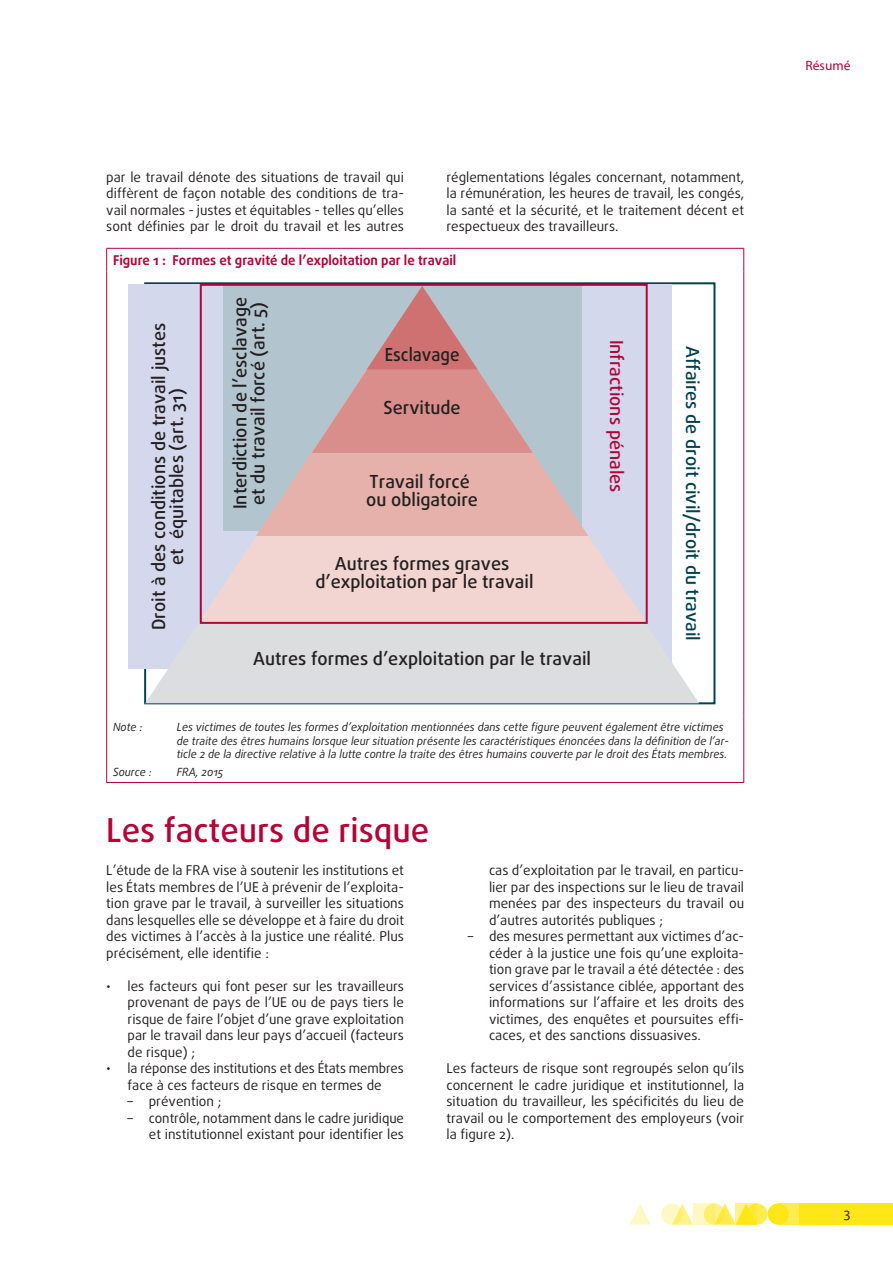
<style>
.page{position:relative;width:893px;height:1263px;background:#fff}
.page>*{position:absolute;margin:0;border:0;box-sizing:border-box;transform-origin:0 0}
.titles_h1{font:500 33px "Daxline Pro";color:#b30437}
.t1{font:500 18px/18px "Daxline Pro";color:#231f20;text-align:center}
.t2{font:500 18px "Daxline Pro";color:#004050}
.t3{font:500 18px "Daxline Pro";color:#b30437}
.t4{font:500 18px "Daxline Pro";color:#231f20;scale:.94 1}
.t5{font:500 18px "Daxline Pro";color:#000002}
.text_body{font:13.5px/16.5px "Daxline Pro";color:#231f20;text-align:justify}
.figure_title{font:700 13.5px "Daxline Pro";color:#b30437}
.t6{font:13.5px "Myriad Pro";color:#b30437}
.figure_source{font:italic 11.25px/13.5px "Daxline Pro";color:#231f20}
</style>
<div class="page">
<div style="left:746px;top:1203px;width:21px;height:22px;background:#ffec50;border-radius:50%"></div>
<div style="left:778px;top:1203px;width:21px;height:22px;background:#ffec50"></div>
<div style="left:799px;top:1203px;width:94px;height:22px;background:#ffe616"></div>
<svg style="left:675px;top:1203px;width:18px;height:22px"></svg>
<svg style="left:629px;top:1204px;width:22px;height:21px"></svg>
<div style="left:767px;top:1203px;width:22px;height:22px;background:#ffe616;border-radius:50%"></div>
<svg style="left:718px;top:1203px;width:18px;height:22px"></svg>
<svg style="left:704px;top:1203px;width:21px;height:22px"></svg>
<svg style="left:661px;top:1203px;width:21px;height:22px"></svg>
<svg style="left:736px;top:1203px;width:21px;height:22px"></svg>
<svg style="left:693px;top:1203px;width:21px;height:22px"></svg>
<svg style="left:106px;top:249px;width:1px;height:23px"></svg>
<hr style="left:106px;top:248px;width:638px;height:1px;background:#b30437">
<svg style="left:743px;top:249px;width:1px;height:23px"></svg>
<hr style="left:106px;top:272px;width:1px;height:444px;background:#b30437">
<hr style="left:743px;top:272px;width:1px;height:444px;background:#b30437">
<hr style="left:106px;top:716px;width:1px;height:66px;background:#b30437">
<hr style="left:743px;top:716px;width:1px;height:66px;background:#b30437">
<hr style="left:106px;top:782px;width:638px;height:1px;background:#b30437">
<div style="left:128px;top:284px;width:543px;height:385px;background:#d3d8ec"></div>
<svg style="left:145px;top:287px;width:554px;height:416px;fill:#dcdddf"></svg>
<svg style="left:198px;top:290px;width:447px;height:333px;fill:#f2d5d1"></svg>
<svg style="left:256px;top:287px;width:332px;height:249px;background:#ccbbbd"></svg>
<svg style="left:312px;top:287px;width:221px;height:166px;background:#c4a5a9"></svg>
<div style="left:200px;top:284px;width:448px;height:340px;border:2px solid #b30437"></div>
<p class="text_body" style="left:106px;top:169px;width:299px">par le travail dénote des situations de travail qui diffèrent de façon notable des conditions de tra&shy;vail normales - justes et équitables - telles qu’elles sont définies par le droit du travail et les autres</p>
<p class="text_body" style="left:446px;top:169px;width:299px">réglementations légales concernant, notamment, la rémunération, les heures de travail, les congés, la santé et la sécurité, et le traitement décent et respectueux des travailleurs.</p>
<p class="figure_title" style="left:113px;top:251px;width:345px">Figure 1 : Formes et gravité de l’exploitation par le travail</p>
<p class="t1" style="left:150px;top:630px;width:309px;rotate:-90deg">Droit à des conditions de travail justes et équitables (art. 31)</p>
<p class="t1" style="left:231px;top:509px;width:214px;text-align:left;rotate:-90deg">Interdiction de l’esclavage et du travail forcé (art. 5)</p>
<p class="t4" style="left:385px;top:342px;width:81px">Esclavage</p>
<p class="t5" style="left:418px;top:347px;width:6px">'</p>
<p class="t1" style="left:383px;top:398px;width:79px">Servitude</p>
<p class="t5" style="left:418px;top:400px;width:6px">'</p>
<p class="t1" style="left:366px;top:473px;width:113px;text-align:left">Travail forcé ou obligatoire</p>
<p class="t1" style="left:315px;top:555px;width:220px">Autres formes graves d’exploitation par le travail</p>
<p class="t1" style="left:253px;top:650px;width:339px">Autres formes d’exploitation par le travail</p>
<p class="t3" style="left:629px;top:340px;width:154px;rotate:90deg">Infractions pénales</p>
<p class="t2" style="left:704px;top:346px;width:296px;rotate:90deg">Affaires de droit civil/droit du travail</p>
<p class="figure_source" style="left:113px;top:721px;width:31px">Note :</p>
<p class="figure_source" style="left:177px;top:721px;width:554px">Les victimes de toutes les formes d’exploitation mentionnées dans cette figure peuvent également être victimes de traite des êtres humains lorsque leur situation présente les caractéristiques énoncées dans la définition de l’ar&shy;ticle 2 de la directive relative à la lutte contre la traite des êtres humains couverte par le droit des États membres.</p>
<p class="figure_source" style="left:113px;top:765px;width:40px">Source :</p>
<p class="figure_source" style="left:177px;top:765px;width:48px">FRA, 2015</p>
<p class="titles_h1" style="left:106px;top:808px;width:324px">Les facteurs de risque</p>
<p class="text_body" style="left:106px;top:862px;width:299px">L’étude de la FRA vise à soutenir les institutions et les États membres de l’UE à prévenir de l’exploita&shy;tion grave par le travail, à surveiller les situations dans lesquelles elle se développe et à faire du droit des victimes à l’accès à la justice une réalité. Plus précisément, elle identifie :</p>
<p class="text_body" style="left:128px;top:977px;width:278px;text-indent:-21px">• les facteurs qui font peser sur les travailleurs provenant de pays de l’UE ou de pays tiers le risque de faire l’objet d’une grave exploitation par le travail dans leur pays d’accueil (facteurs de risque) ;</p>
<p class="text_body" style="left:106px;top:1060px;width:299px;text-align:center">• la réponse des institutions et des États membres face à ces facteurs de risque en termes de</p>
<p class="text_body" style="left:128px;top:1093px;width:95px">– prévention ;</p>
<p class="text_body" style="left:128px;top:1109px;width:278px;text-align:right">– contrôle, notamment dans le cadre juridique et institutionnel existant pour identifier les</p>
<p class="text_body" style="left:489px;top:862px;width:257px">cas d’exploitation par le travail, en particu&shy;lier par des inspections sur le lieu de travail menées par des inspecteurs du travail ou d’autres autorités publiques ;</p>
<p class="text_body" style="left:489px;top:928px;width:257px;text-indent:-21px">– des mesures permettant aux victimes d’ac&shy;céder à la justice une fois qu’une exploita&shy;tion grave par le travail a été détectée : des services d’assistance ciblée, apportant des informations sur l’affaire et les droits des victimes, des enquêtes et poursuites effi&shy;caces, et des sanctions dissuasives.</p>
<p class="text_body" style="left:446px;top:1060px;width:299px">Les facteurs de risque sont regroupés selon qu’ils concernent le cadre juridique et institutionnel, la situation du travailleur, les spécificités du lieu de travail ou le comportement des employeurs (voir la figure 2).</p>
<p class="t6" style="left:806px;top:58px;width:46px">Résumé</p>
<p class="text_body" style="left:844px;top:1205px;width:8px">3</p>
</div>
